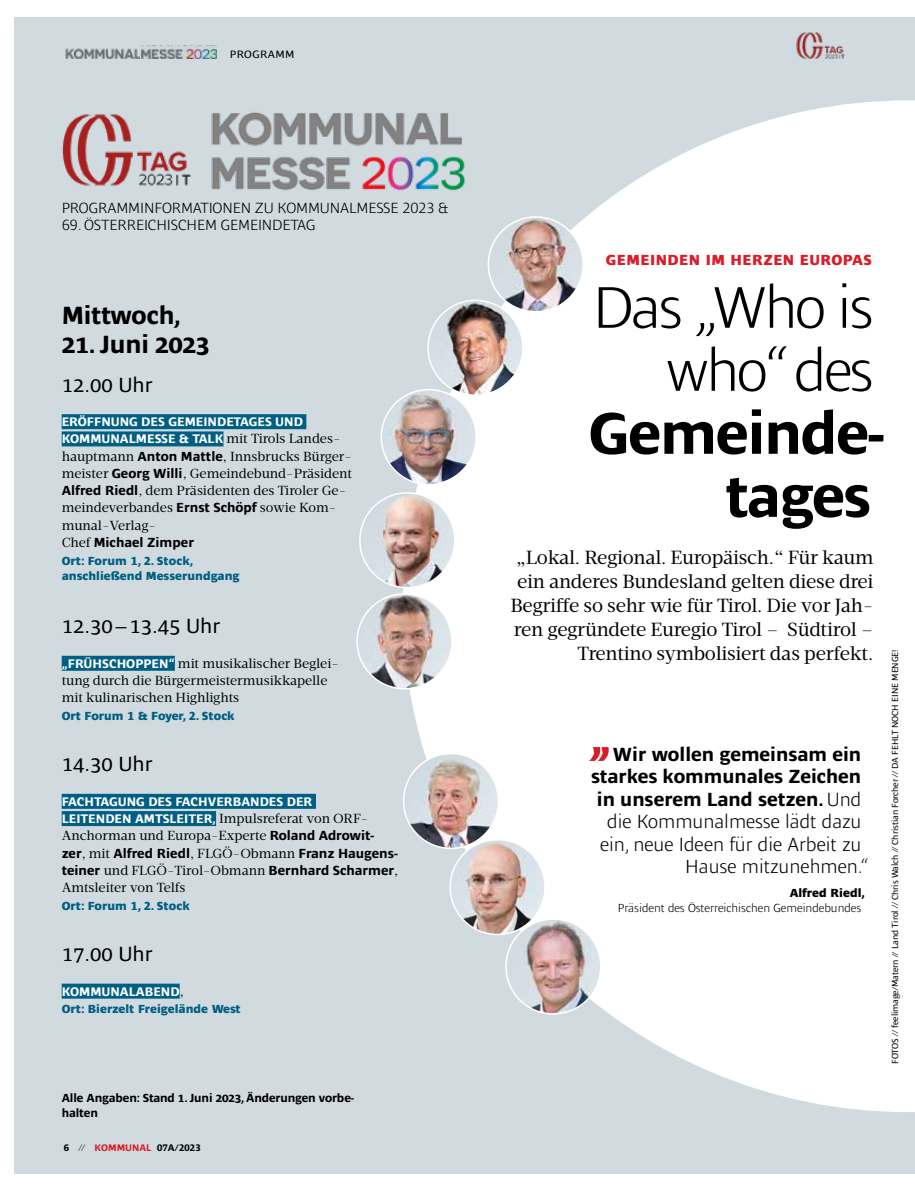
<style>
.page{position:relative;width:915px;height:1191px;background:#fff}
.page>*{position:absolute;margin:0;border:0;box-sizing:border-box;transform-origin:0 0}
.t1{font:300 60px/63px "Ardoise Ptf";letter-spacing:-.04em;color:#000;text-align:right}
.t2{font:700 60px/63px "Ardoise Ptf";letter-spacing:-.02em;color:#000;text-align:right}
.t3{font:700 25.5px "Ardoise Ptf";letter-spacing:-.01em;color:#000}
.t4{font:21px "Ardoise Ptf";color:#000}
.t5{font:19.5px/24px "Velino Text";letter-spacing:-.015em;color:#000;text-align:right}
.t6{font:300 19.5px "Ardoise Ptf";color:#000}
.t7{font:700 19.5px "Ardoise Ptf";color:#000}
.t8{font:300 15.15px "Ardoise Ptf";letter-spacing:-.01em;color:#000}
.t9{font:800 15px "Ardoise Ptf";letter-spacing:.03em;color:#db1c28}
.t10{font:13.5px/17.2px "Velino Text";letter-spacing:-.005em;color:#000}
.t11{font:700 13.5px/17.2px "Ardoise Ptf";color:#000}
.t12{font:700 12.75px/17.2px "Ardoise Ptf";color:#fff}
.t13{font:800 12px/15px "Ardoise Ptf";color:#005f83}
.t14{font:700 12px/15px "Ardoise Ptf";letter-spacing:-.01em;color:#000}
.t15{font:300 12px "Ardoise Ptf";color:#000}
.t16{font:800 12px "Ardoise Ptf";color:#000}
.t17{font:10.95px "Ardoise Ptf";letter-spacing:.03em;color:#000;scale:1.04 1}
.t18{font:700 9.75px "Ardoise Ptf";letter-spacing:.005em;color:#000}
.t19{font:9px "Ardoise Ptf";letter-spacing:-.01em;color:#000}
.s1{font-family:"Velino Text";font-weight:400;font-size:13.5px;color:#000}
.s2{font-family:"Ardoise Ptf";font-weight:700}
.s3{font-family:"Velino Text";font-weight:400}
.s4{font-family:"Ardoise Ptf";font-weight:700;font-size:12.75px;color:#fff}
.s5{font-weight:300}
.s6{color:#db1c28}
</style>
<div class="page">
<div style="left:15px;top:17px;width:899px;height:1157px;background:#d1dbdf"></div>
<svg style="left:402px;top:100px;width:499px;height:1012px"></svg>
<img style="left:488px;top:217px;width:95px;height:95px;border-radius:47px">
<div style="left:487px;top:216px;width:96px;height:96px;border:2px solid #fff;border-radius:50%"></div>
<img style="left:357px;top:594px;width:95px;height:94px;border-radius:47px">
<div style="left:356px;top:593px;width:96px;height:96px;border:2px solid #fff;border-radius:50%"></div>
<img style="left:428px;top:300px;width:94px;height:95px;border-radius:47px">
<div style="left:427px;top:300px;width:96px;height:96px;border:2px solid #fff;border-radius:50%"></div>
<img style="left:381px;top:389px;width:95px;height:95px;border-radius:47px">
<div style="left:380px;top:389px;width:96px;height:96px;border:2px solid #fff;border-radius:50%"></div>
<img style="left:360px;top:493px;width:94px;height:94px;border-radius:47px">
<div style="left:359px;top:492px;width:96px;height:96px;border:2px solid #fff;border-radius:50%"></div>
<img style="left:403px;top:753px;width:95px;height:95px;border-radius:47px">
<div style="left:402px;top:753px;width:97px;height:96px;border:2px solid #fff;border-radius:50%"></div>
<img style="left:505px;top:919px;width:95px;height:95px;border-radius:47px">
<div style="left:505px;top:918px;width:96px;height:96px;border:2px solid #fff;border-radius:50%"></div>
<img style="left:450px;top:839px;width:95px;height:95px;border-radius:47px">
<div style="left:449px;top:839px;width:96px;height:96px;border:2px solid #fff;border-radius:50%"></div>
<svg style="left:589px;top:747px;width:19px;height:14px"></svg>
<div style="left:62px;top:414px;width:244px;height:15px;background:#005f83"></div>
<div style="left:62px;top:431px;width:161px;height:15px;background:#005f83"></div>
<div style="left:62px;top:656px;width:113px;height:15px;background:#005f83"></div>
<div style="left:62px;top:794px;width:254px;height:15px;background:#005f83"></div>
<div style="left:62px;top:811px;width:154px;height:15px;background:#005f83"></div>
<div style="left:62px;top:983px;width:118px;height:15px;background:#005f83"></div>
<img style="left:62px;top:114px;width:129px;height:72px">
<img style="left:211px;top:101px;width:262px;height:101px">
<div style="left:901px;top:100px;width:13px;height:1012px;background:#fff"></div>
<img style="left:796px;top:32px;width:49px;height:27px">
<img style="left:65px;top:45px;width:151px;height:14px">
<p class="t17" style="left:230px;top:46px;width:64px">PROGRAMM</p>
<p class="t8" style="left:62px;top:197px;width:388px">PROGRAMMINFORMATIONEN ZU KOMMUNALMESSE 2023 &amp;</p>
<p class="t8" style="left:62px;top:214px;width:255px">69. ÖSTERREICHISCHEM GEMEINDETAG</p>
<h2 class="t3" style="left:62px;top:297px;width:121px">Mittwoch,</h2>
<h2 class="t3" style="left:62px;top:325px;width:149px">21. Juni 2023</h2>
<h3 class="t4" style="left:62px;top:369px;width:92px">12.00 Uhr</h3>
<p class="t12" style="left:62px;top:412px;width:280px">ERÖFFNUNG DES GEMEINDETAGES UND<br>KOMMUNALMESSE &amp; TALK <span class="s1">mit Tirols Landes-</span></p>
<p class="t10" style="left:62px;top:447px;width:292px">hauptmann <span class="s2">Anton Mattle</span>, Innsbrucks Bürger&shy;meister <span class="s2">Georg Willi</span>, Gemeindebund-Präsident <span class="s2">Alfred Riedl</span>, dem Präsidenten des Tiroler Ge&shy;meindeverbandes <span class="s2">Ernst Schöpf</span> sowie Kom&shy;munal-Verlag-</p>
<p class="t11" style="left:62px;top:532px;width:134px"><span class="s3">Chef</span> Michael Zimper</p>
<p class="t13" style="left:62px;top:552px;width:179px">Ort: Forum 1, 2. Stock, anschließend Messerundgang</p>
<h3 class="t4" style="left:62px;top:610px;width:160px">12.30 – 13.45 Uhr</h3>
<p class="t10" style="left:62px;top:654px;width:278px"><span class="s4">„FRÜHSCHOPPEN“</span> mit musikalischer Beglei&shy;tung durch die Bürgermeistermusikkapelle mit kulinarischen Highlights</p>
<p class="t13" style="left:62px;top:707px;width:174px">Ort Forum 1 &amp; Foyer, 2. Stock</p>
<h3 class="t4" style="left:62px;top:748px;width:92px">14.30 Uhr</h3>
<p class="t12" style="left:62px;top:791px;width:308px">FACHTAGUNG DES FACHVERBANDES DER<br>LEITENDEN AMTSLEITER, <span class="s1">Impulsreferat von ORF-</span></p>
<p class="t10" style="left:62px;top:827px;width:314px">Anchorman und Europa-Experte <span class="s2">Roland Adrowit-</span></p>
<p class="t11" style="left:62px;top:843px;width:338px">zer<span class="s3">, mit</span> Alfred Riedl<span class="s3">, FLGÖ-Obmann</span> Franz Haugens&shy;teiner <span class="s3">und FLGÖ-Tirol-Obmann</span> Bernhard Scharmer<span class="s3">,</span></p>
<p class="t10" style="left:62px;top:879px;width:125px">Amtsleiter von Telfs</p>
<p class="t13" style="left:62px;top:897px;width:130px">Ort: Forum 1, 2. Stock</p>
<h3 class="t4" style="left:62px;top:938px;width:92px">17.00 Uhr</h3>
<p class="t12" style="left:62px;top:981px;width:123px">KOMMUNALABEND<span class="s1">,</span></p>
<p class="t13" style="left:62px;top:1000px;width:180px">Ort: Bierzelt Freigelände West</p>
<p class="t14" style="left:62px;top:1089px;width:294px">Alle Angaben: Stand 1. Juni 2023, Änderungen vorbe&shy;halten</p>
<p class="t18" style="left:64px;top:1140px;width:138px">6 <span class="s5">//</span> <span class="s6">KOMMUNAL</span> 07A/2023</p>
<p class="t9" style="left:605px;top:248px;width:267px">GEMEINDEN IM HERZEN EUROPAS</p>
<h1 class="t1" style="left:592px;top:271px;width:282px">Das „Who is who“ des</h1>
<h1 class="t2" style="left:588px;top:396px;width:297px">Gemeinde&shy;tages</h1>
<h3 class="t5" style="left:510px;top:546px;width:364px">„Lokal. Regional. Europäisch.“ Für kaum ein anderes Bundesland gelten diese drei Begriffe so sehr wie für Tirol. Die vor Jah&shy;ren gegründete Euregio Tirol – Südtirol – Trentino symbolisiert das perfekt.</h3>
<h3 class="t7" style="left:612px;top:740px;width:250px">Wir wollen gemeinsam ein</h3>
<h3 class="t7" style="left:591px;top:762px;width:271px">starkes kommunales Zeichen</h3>
<h3 class="t7" style="left:596px;top:785px;width:266px">in unserem Land setzen. <span class="s5">Und</span></h3>
<h3 class="t6" style="left:607px;top:807px;width:256px">die Kommunalmesse lädt dazu</h3>
<h3 class="t6" style="left:599px;top:830px;width:263px">ein, neue Ideen für die Arbeit zu</h3>
<h3 class="t6" style="left:685px;top:852px;width:185px">Hause mitzunehmen.“</h3>
<p class="t16" style="left:789px;top:884px;width:77px">Alfred Riedl,</p>
<p class="t15" style="left:617px;top:899px;width:245px">Präsident des Österreichischen Gemeindebundes</p>
<p class="t19" style="left:888px;top:1064px;width:416px;rotate:-90deg">FOTOS // feelimage/Matern // Land Tirol // Chris Walch // Christian Forcher // DA FEHLT NOCH EINE MENGE!</p>
<p class="t19" style="left:890px;top:1064px;width:416px;rotate:-90deg">FOTOS // feelimage/Matern // Land Tirol // Chris Walch // Christian Forcher // DA FEHLT NOCH EINE MENGE!</p>
</div>
